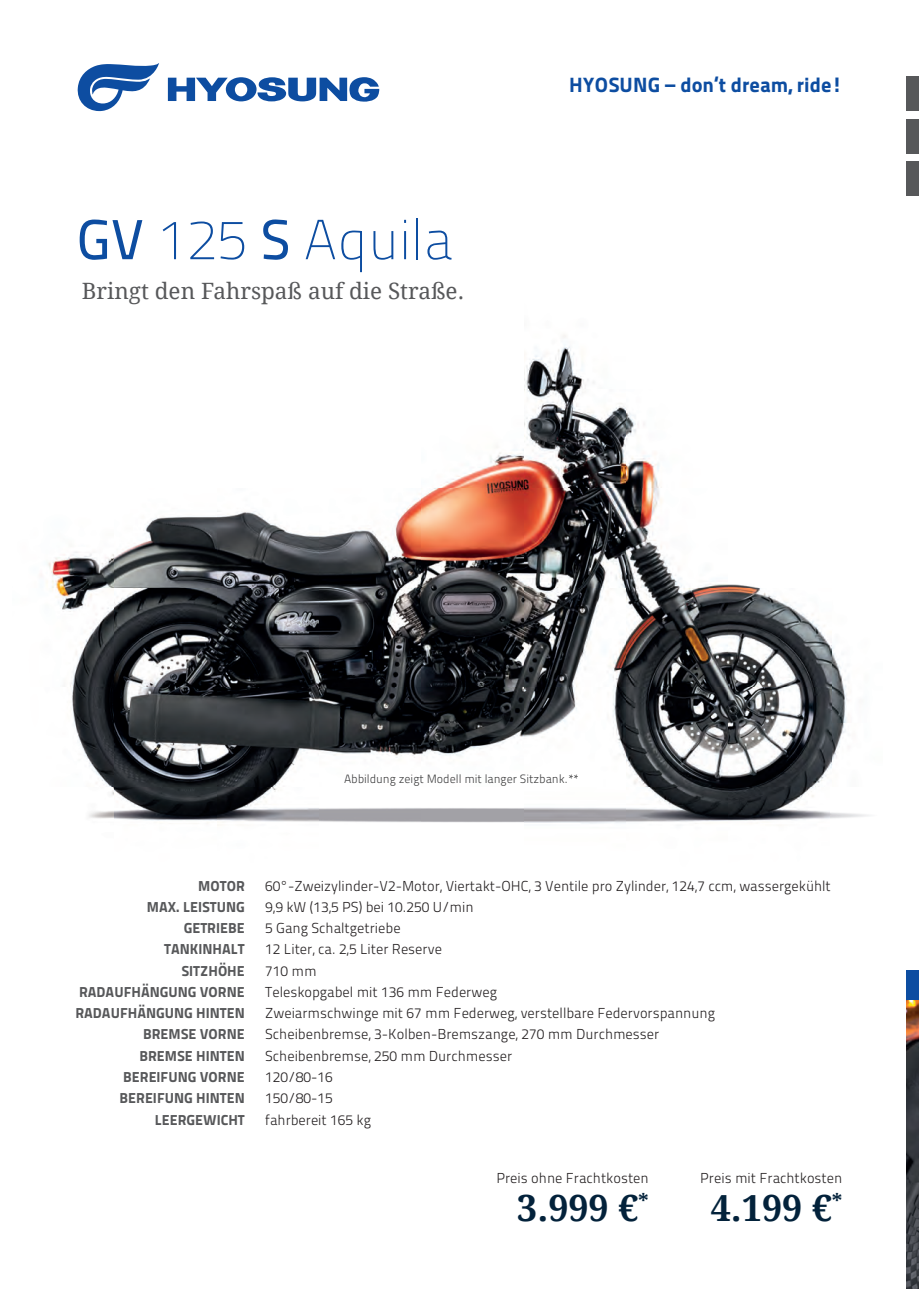
<style>
.page{position:relative;width:919px;height:1289px;background:#fff}
.page>*{position:absolute;margin:0;border:0;box-sizing:border-box;transform-origin:0 0}
.t1{font:56.25px "Titillium Maps 26 L 1 wt";color:#0d4da1}
.t2{font:700 36px "Droid Serif";color:#03223b}
.t3{font:22.5px "Droid Serif";color:#57585a}
.t4{font:20.7px "Titillium Maps 26 L 999 wt";color:#0d4da1}
.t5{font:14.4px "Titillium Maps 26 L 250 wt";color:#231f20}
.t6{font:14.4px "Titillium Maps 26 L 999 wt";color:#57585a}
.t7{font:12px "Titillium Maps 26 L 250 wt";color:#3e3e3f}
.s1{font-family:"Titillium Maps 26 L 500 wt"}
</style>
<div class="page">
<img style="left:906px;top:1000px;width:12px;height:288px">
<img style="left:47px;top:335px;width:822px;height:489px">
<div style="left:906px;top:970px;width:12px;height:30px;background:#0d4da1"></div>
<div style="left:906px;top:77px;width:12px;height:34px;background:#57585a"></div>
<div style="left:906px;top:119px;width:12px;height:34px;background:#57585a"></div>
<div style="left:906px;top:162px;width:12px;height:34px;background:#57585a"></div>
<svg style="left:77px;top:63px;width:82px;height:48px"></svg>
<svg style="left:168px;top:77px;width:211px;height:25px"></svg>
<h1 class="t1" style="left:77px;top:199px;width:378px"><span class="s1">GV</span> 125 <span class="s1">S</span> Aquila</h1>
<h3 class="t3" style="left:82px;top:275px;width:383px">Bringt den Fahrspaß auf die Straße.</h3>
<h3 class="t4" style="left:569px;top:68px;width:275px">HYOSUNG – don‘t dream, ride!</h3>
<p class="t7" style="left:344px;top:770px;width:237px">Abbildung zeigt Modell mit langer Sitzbank.**</p>
<p class="t6" style="left:198px;top:874px;width:48px">MOTOR</p>
<p class="t5" style="left:265px;top:875px;width:567px">60°-Zweizylinder-V2-Motor, Viertakt-OHC, 3 Ventile pro Zylinder, 124,7 ccm, wassergekühlt</p>
<p class="t6" style="left:147px;top:895px;width:99px">MAX. LEISTUNG</p>
<p class="t5" style="left:265px;top:896px;width:210px">9,9 kW (13,5 PS) bei 10.250 U/min</p>
<p class="t6" style="left:184px;top:916px;width:62px">GETRIEBE</p>
<p class="t5" style="left:265px;top:917px;width:137px">5 Gang Schaltgetriebe</p>
<p class="t6" style="left:164px;top:938px;width:82px">TANKINHALT</p>
<p class="t5" style="left:265px;top:938px;width:178px">12 Liter, ca. 2,5 Liter Reserve</p>
<p class="t6" style="left:182px;top:959px;width:65px">SITZHÖHE</p>
<p class="t5" style="left:265px;top:960px;width:53px">710 mm</p>
<p class="t6" style="left:79px;top:980px;width:167px">RADAUFHÄNGUNG VORNE</p>
<p class="t5" style="left:265px;top:981px;width:233px">Teleskopgabel mit 136 mm Federweg</p>
<p class="t6" style="left:75px;top:1001px;width:171px">RADAUFHÄNGUNG HINTEN</p>
<p class="t5" style="left:265px;top:1002px;width:451px">Zweiarmschwinge mit 67 mm Federweg, verstellbare Federvorspannung</p>
<p class="t6" style="left:143px;top:1023px;width:103px">BREMSE VORNE</p>
<p class="t5" style="left:265px;top:1023px;width:395px">Scheibenbremse, 3-Kolben-Bremszange, 270 mm Durchmesser</p>
<p class="t6" style="left:139px;top:1044px;width:107px">BREMSE HINTEN</p>
<p class="t5" style="left:265px;top:1045px;width:248px">Scheibenbremse, 250 mm Durchmesser</p>
<p class="t6" style="left:123px;top:1065px;width:123px">BEREIFUNG VORNE</p>
<p class="t5" style="left:265px;top:1066px;width:69px">120/80-16</p>
<p class="t6" style="left:119px;top:1086px;width:127px">BEREIFUNG HINTEN</p>
<p class="t5" style="left:265px;top:1087px;width:69px">150/80-15</p>
<p class="t6" style="left:155px;top:1108px;width:91px">LEERGEWICHT</p>
<p class="t5" style="left:265px;top:1108px;width:107px">fahrbereit 165 kg</p>
<p class="t5" style="left:496px;top:1167px;width:154px">Preis ohne Frachtkosten</p>
<h2 class="t2" style="left:517px;top:1185px;width:133px">3.999 €<sup>*</sup></h2>
<p class="t5" style="left:700px;top:1167px;width:144px">Preis mit Frachtkosten</p>
<h2 class="t2" style="left:710px;top:1185px;width:133px">4.199 €<sup>*</sup></h2>
</div>
